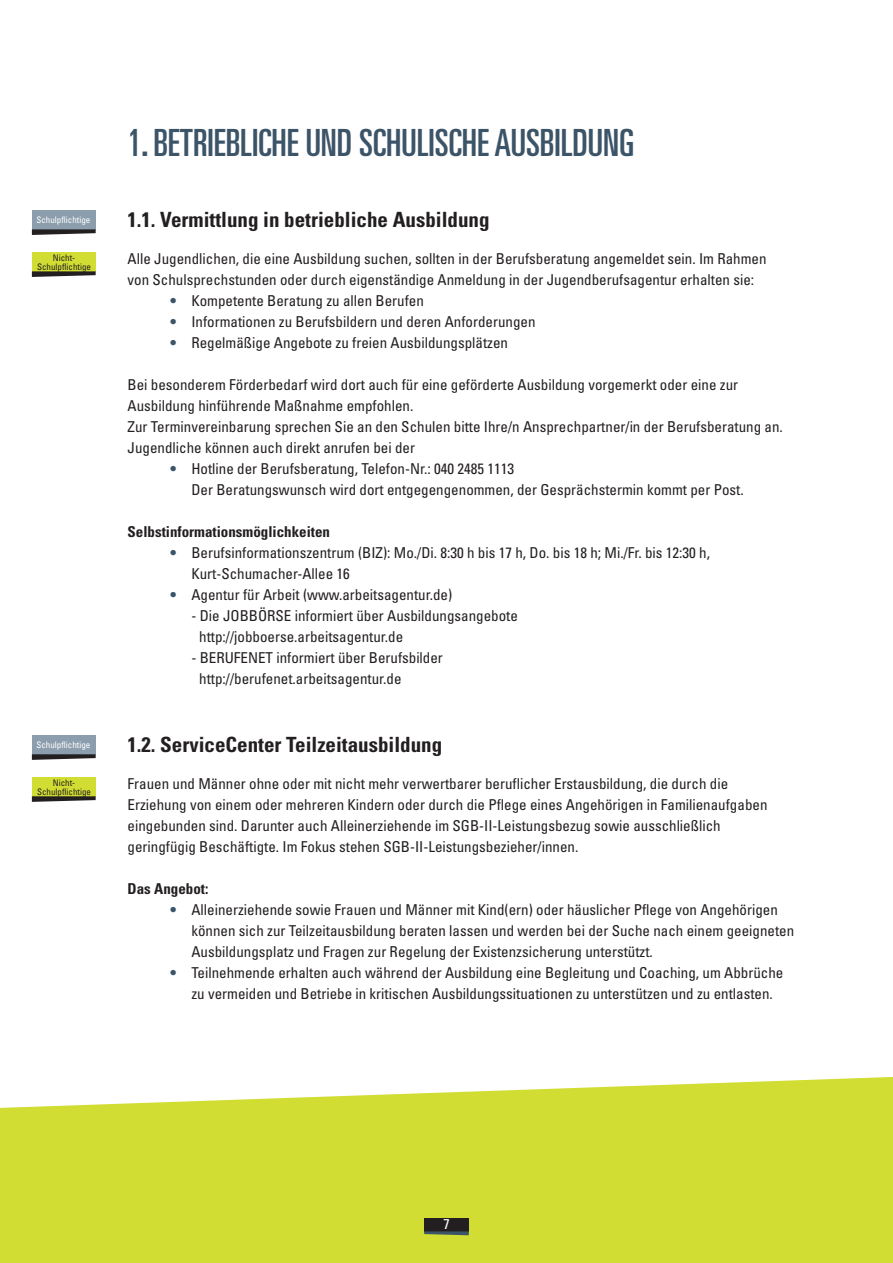
<style>
.page{position:relative;width:893px;height:1263px;background:#fff}
.page>*{position:absolute;margin:0;border:0;box-sizing:border-box;transform-origin:0 0}
.t1{font:ultra-condensed 37.5px "Univers";color:#3c5468}
.t2{font:700 condensed 21px "Univers";color:#231f20}
.t3{font:condensed 15px/21px "Univers";color:#231f20}
.t4{font:700 condensed 15px "Univers";color:#231f20}
.t5{font:700 condensed 15px/21px "Univers";color:#3c5468;text-align:justify}
.t6{font:condensed 14.25px "Univers";color:#fff}
.t7{font:condensed 9px/9px "Univers";color:#231f20;text-align:center}
.t8{font:condensed 9px "Univers";color:#fff}
</style>
<div class="page">
<svg style="left:0;top:1077px;width:893px;height:186px;background:#d4df43"></svg>
<div style="left:424px;top:1218px;width:45px;height:13px;background:#231f20"></div>
<svg style="left:424px;top:1231px;width:45px;height:4px"></svg>
<div style="left:32px;top:210px;width:64px;height:19px;background:#8c9eae"></div>
<svg style="left:32px;top:229px;width:64px;height:6px"></svg>
<div style="left:32px;top:252px;width:64px;height:19px;background:#d1dd33"></div>
<svg style="left:32px;top:271px;width:64px;height:6px"></svg>
<div style="left:32px;top:735px;width:64px;height:19px;background:#8c9eae"></div>
<svg style="left:32px;top:754px;width:64px;height:6px"></svg>
<div style="left:32px;top:777px;width:64px;height:19px;background:#d1dd33"></div>
<svg style="left:32px;top:796px;width:64px;height:6px"></svg>
<p class="t8" style="left:36px;top:216px;width:55px">Schulpflichtige</p>
<p class="t7" style="left:37px;top:254px;width:56px">Nicht-<br>Schulpflichtige</p>
<p class="t8" style="left:36px;top:741px;width:55px">Schulpflichtige</p>
<p class="t7" style="left:37px;top:779px;width:56px">Nicht-<br>Schulpflichtige</p>
<h1 class="t1" style="left:128px;top:129px;width:508px">1. BETRIEBLICHE UND SCHULISCHE AUSBILDUNG</h1>
<h2 class="t2" style="left:128px;top:212px;width:364px">1.1. Vermittlung in betriebliche Ausbildung</h2>
<p class="t3" style="left:128px;top:249px;width:641px">Alle Jugendlichen, die eine Ausbildung suchen, sollten in der Berufsberatung angemeldet sein. Im Rahmen von Schulsprechstunden oder durch eigenständige Anmeldung in der Jugendberufsagentur erhalten sie:</p>
<p class="t5" style="left:170px;top:292px;width:8px">• • •</p>
<p class="t3" style="left:191px;top:291px;width:346px">Kompetente Beratung zu allen Berufen<br>Informationen zu Berufsbildern und deren Anforderungen<br>Regelmäßige Angebote zu freien Ausbildungsplätzen</p>
<p class="t3" style="left:128px;top:375px;width:657px">Bei besonderem Förderbedarf wird dort auch für eine geförderte Ausbildung vorgemerkt oder eine zur Ausbildung hinführende Maßnahme empfohlen.<br>Zur Terminvereinbarung sprechen Sie an den Schulen bitte Ihre/n Ansprechpartner/in der Berufsberatung an.<br>Jugendliche können auch direkt anrufen bei der</p>
<p class="t5" style="left:170px;top:460px;width:8px">•</p>
<p class="t3" style="left:191px;top:459px;width:554px">Hotline der Berufsberatung, Telefon-Nr.: 040 2485 1113<br>Der Beratungswunsch wird dort entgegengenommen, der Gesprächstermin kommt per Post.</p>
<p class="t4" style="left:128px;top:526px;width:204px">Selbstinformationsmöglichkeiten</p>
<p class="t5" style="left:170px;top:544px;width:8px">•</p>
<p class="t5" style="left:170px;top:586px;width:8px">•</p>
<p class="t3" style="left:191px;top:543px;width:520px">Berufsinformationszentrum (BIZ): Mo./Di. 8:30 h bis 17 h, Do. bis 18 h; Mi./Fr. bis 12:30 h,<br>Kurt-Schumacher-Allee 16<br>Agentur für Arbeit (www.arbeitsagentur.de)</p>
<p class="t3" style="left:199px;top:606px;width:320px;text-indent:-8px">- Die JOBBÖRSE informiert über Ausbildungsangebote http://jobboerse.arbeitsagentur.de</p>
<p class="t3" style="left:199px;top:648px;width:245px;text-indent:-8px">- BERUFENET informiert über Berufsbilder http://berufenet.arbeitsagentur.de</p>
<h2 class="t2" style="left:128px;top:736px;width:316px">1.2. ServiceCenter Teilzeitausbildung</h2>
<p class="t3" style="left:128px;top:774px;width:641px">Frauen und Männer ohne oder mit nicht mehr verwertbarer beruflicher Erstausbildung, die durch die Erziehung von einem oder mehreren Kindern oder durch die Pflege eines Angehörigen in Familienaufgaben eingebunden sind. Darunter auch Alleinerziehende im SGB-II-Leistungsbezug sowie ausschließlich geringfügig Beschäftigte. Im Fokus stehen SGB-II-Leistungsbezieher/innen.</p>
<p class="t4" style="left:128px;top:883px;width:82px">Das Angebot:</p>
<p class="t5" style="left:170px;top:901px;width:8px">•</p>
<p class="t5" style="left:170px;top:964px;width:8px">•</p>
<p class="t3" style="left:191px;top:900px;width:604px">Alleinerziehende sowie Frauen und Männer mit Kind(ern) oder häuslicher Pflege von Angehörigen können sich zur Teilzeitausbildung beraten lassen und werden bei der Suche nach einem geeigneten Ausbildungsplatz und Fragen zur Regelung der Existenzsicherung unterstützt.<br>Teilnehmende erhalten auch während der Ausbildung eine Begleitung und Coaching, um Abbrüche zu vermeiden und Betriebe in kritischen Ausbildungssituationen zu unterstützen und zu entlasten.</p>
<p class="t6" style="left:444px;top:1219px;width:8px">7</p>
</div>
